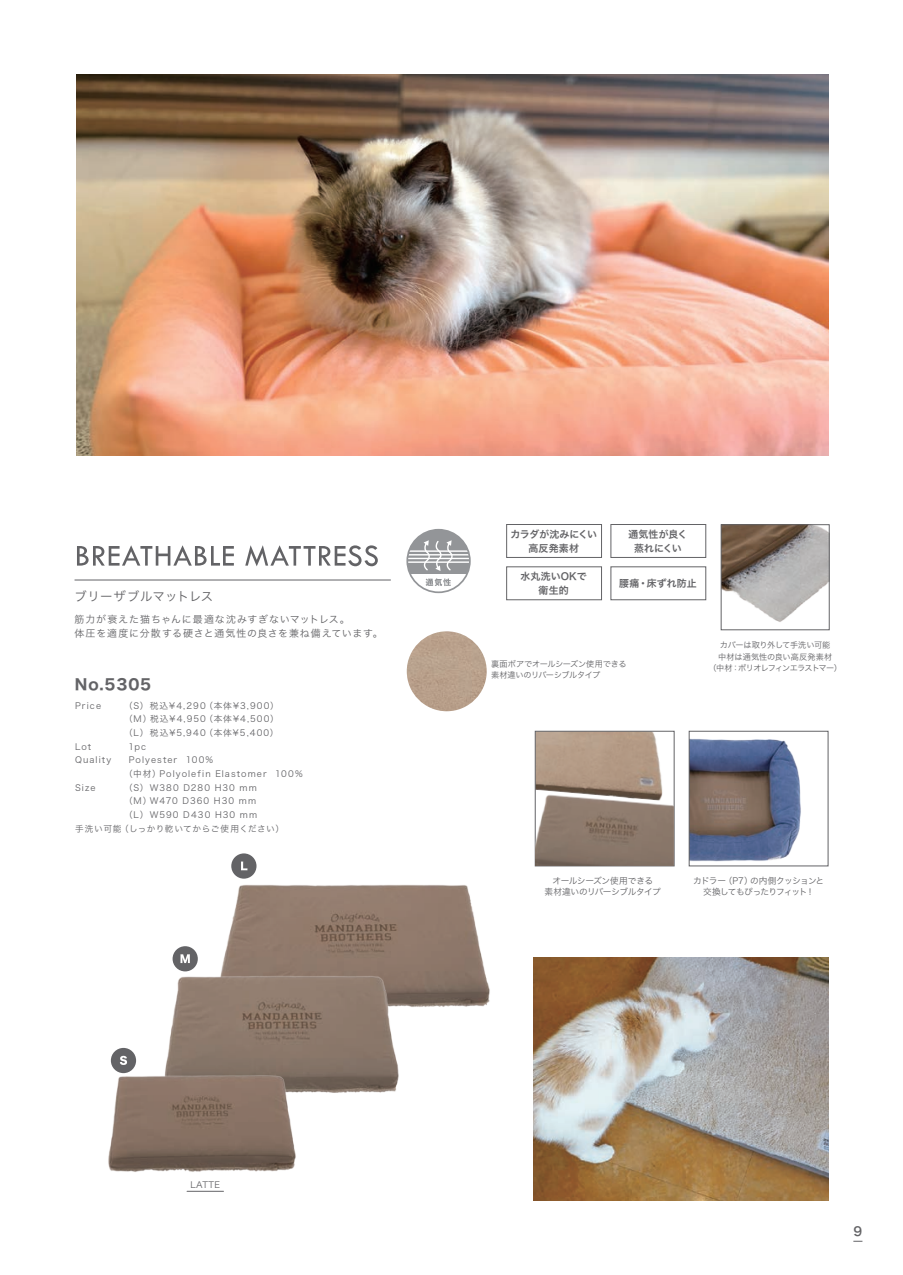
<style>
.page{position:relative;width:903px;height:1275px;background:#fff}
.page>*{position:absolute;margin:0;border:0;box-sizing:border-box;transform-origin:0 0}
.t1{font:14.88px "Hiragino Sans W7";letter-spacing:.06em;color:#636366}
.t2{font:12.42px "Hira Kaku Pro W3";letter-spacing:.02em;color:#636366}
.t3{font:12.42px "Hira Kaku Pro W6";color:#636366}
.t4{font:9.97px/13.7px "Hira Kaku Pro W3";letter-spacing:.085em;color:#636366}
.t5{font:9.97px/13.7px "Hira Kaku Pro W6";letter-spacing:.005em;color:#636366;text-align:center}
.t6{font:8.75px/13.7px "Hiragino Sans W3";letter-spacing:.12em;color:#636366}
.t7{font:8.75px/11.2px "Hira Kaku Pro W3";letter-spacing:-.055em;color:#636366;text-align:center}
.t8{font:8.75px/11.2px "Hira Kaku Pro W3";letter-spacing:-.08em;color:#636366;text-align:center}
.t9{font:8.75px "Hiragino Sans W3";letter-spacing:.05em;color:#636366}
.t10{font:8.75px "Hiragino Sans W3";letter-spacing:.14em;color:#636366}
.t11{font:8.22px/11.2px "Hira Kaku Pro W3";letter-spacing:-.01em;color:#636366}
.t12{font:8.22px "Hira Kaku Pro W3";letter-spacing:-.09em;color:#636366}
.t13{font:8.22px "Hira Kaku Pro W3";letter-spacing:-.015em;color:#636366}
.t14{font:8.22px "Hira Kaku Pro W3";letter-spacing:-.035em;color:#636366}
</style>
<div class="page">
<img style="left:533px;top:957px;width:295px;height:243px">
<div style="left:611px;top:524px;width:95px;height:34px;border:1px solid #636366"></div>
<div style="left:506px;top:524px;width:96px;height:34px;border:1px solid #636366"></div>
<div style="left:506px;top:567px;width:96px;height:33px;border:1px solid #636366"></div>
<div style="left:611px;top:567px;width:95px;height:33px;border:1px solid #636366"></div>
<svg style="left:418px;top:586px;width:41px;height:6px"></svg>
<div style="left:406px;top:529px;width:65px;height:64px;border:2px solid #939598;border-radius:50%"></div>
<svg style="left:407px;top:530px;width:63px;height:56px"></svg>
<div style="left:407px;top:631px;width:80px;height:80px;background:#b9a18c;border-radius:40px"></div>
<svg style="left:77px;top:545px;width:301px;height:21px"></svg>
<hr style="left:75px;top:580px;width:316px;height:1px;background:#636366">
<img style="left:723px;top:526px;width:104px;height:96px">
<div style="left:721px;top:524px;width:108px;height:106px;border:1px solid #636366"></div>
<hr style="left:187px;top:1191px;width:36px;height:1px;background:#636366">
<img style="left:77px;top:74px;width:752px;height:381px">
<img style="left:222px;top:877px;width:268px;height:130px">
<img style="left:165px;top:964px;width:241px;height:129px">
<img style="left:108px;top:1069px;width:195px;height:103px">
<div style="left:111px;top:1048px;width:25px;height:25px;background:#636366;border-radius:50%"></div>
<svg style="left:120px;top:1056px;width:7px;height:9px"></svg>
<div style="left:173px;top:946px;width:25px;height:25px;background:#636366;border-radius:50%"></div>
<svg style="left:180px;top:954px;width:10px;height:9px"></svg>
<div style="left:231px;top:853px;width:25px;height:26px;background:#636366;border-radius:50%"></div>
<svg style="left:241px;top:861px;width:6px;height:9px"></svg>
<img style="left:537px;top:733px;width:125px;height:53px">
<div style="left:535px;top:731px;width:139px;height:135px;border:1px solid #636366"></div>
<img style="left:535px;top:786px;width:139px;height:80px">
<img style="left:691px;top:739px;width:110px;height:123px">
<div style="left:689px;top:731px;width:139px;height:135px;border:1px solid #636366"></div>
<h2 class="t2" style="left:75px;top:585px;width:140px">ブリーザブルマットレス</h2>
<p class="t4" style="left:75px;top:612px;width:310px">筋力が衰えた猫ちゃんに最適な沈みすぎないマットレス。<br>体圧を適度に分散する硬さと通気性の良さを兼ね備えています。</p>
<h1 class="t1" style="left:75px;top:672px;width:78px">No.5305</h1>
<p class="t6" style="left:75px;top:698px;width:28px">Price</p>
<p class="t6" style="left:124px;top:698px;width:156px">（S）税込¥4,290（本体¥3,900）</p>
<p class="t6" style="left:124px;top:712px;width:156px">（M）税込¥4,950（本体¥4,500）</p>
<p class="t10" style="left:124px;top:725px;width:156px">（L）税込¥5,940（本体¥5,400）</p>
<p class="t6" style="left:75px;top:739px;width:73px">Lot　　　 1pc</p>
<p class="t6" style="left:75px;top:753px;width:38px">Quality</p>
<p class="t6" style="left:124px;top:753px;width:180px;text-indent:5px">Polyester 100%<br>（中材）Polyolefin Elastomer 100%</p>
<p class="t6" style="left:75px;top:780px;width:22px">Size</p>
<p class="t6" style="left:124px;top:780px;width:134px">（S）W380 D280 H30 mm</p>
<p class="t6" style="left:124px;top:793px;width:133px">（M）W470 D360 H30 mm</p>
<p class="t6" style="left:124px;top:807px;width:135px">（L）W590 D430 H30 mm</p>
<p class="t9" style="left:75px;top:820px;width:210px">手洗い可能（しっかり乾いてからご使用ください）</p>
<p class="t7" style="left:190px;top:1178px;width:31px">LATTE</p>
<p class="t5" style="left:510px;top:527px;width:88px">カラダが沈みにくい高反発素材</p>
<p class="t5" style="left:520px;top:569px;width:68px">水丸洗いOKで衛生的</p>
<p class="t5" style="left:619px;top:576px;width:79px">腰痛・床ずれ防止</p>
<p class="t5" style="left:628px;top:527px;width:60px">通気性が良く蒸れにくい</p>
<p class="t11" style="left:718px;top:639px;width:115px">カバーは取り外して手洗い可能中材は通気性の良い高反発素材</p>
<p class="t13" style="left:491px;top:656px;width:137px">裏面ボアでオールシーズン使用できる</p>
<p class="t12" style="left:708px;top:660px;width:135px">（中材：ポリオレフィンエラストマー）</p>
<p class="t14" style="left:491px;top:667px;width:111px">素材違いのリバーシブルタイプ</p>
<p class="t7" style="left:545px;top:875px;width:118px">オールシーズン使用できる<br>素材違いのリバーシブルタイプ</p>
<p class="t8" style="left:693px;top:875px;width:133px">カドラー（P7）の内側クッションと交換してもぴったりフィット！</p>
<h2 class="t3" style="left:853px;top:1220px;width:10px">9</h2>
</div>
